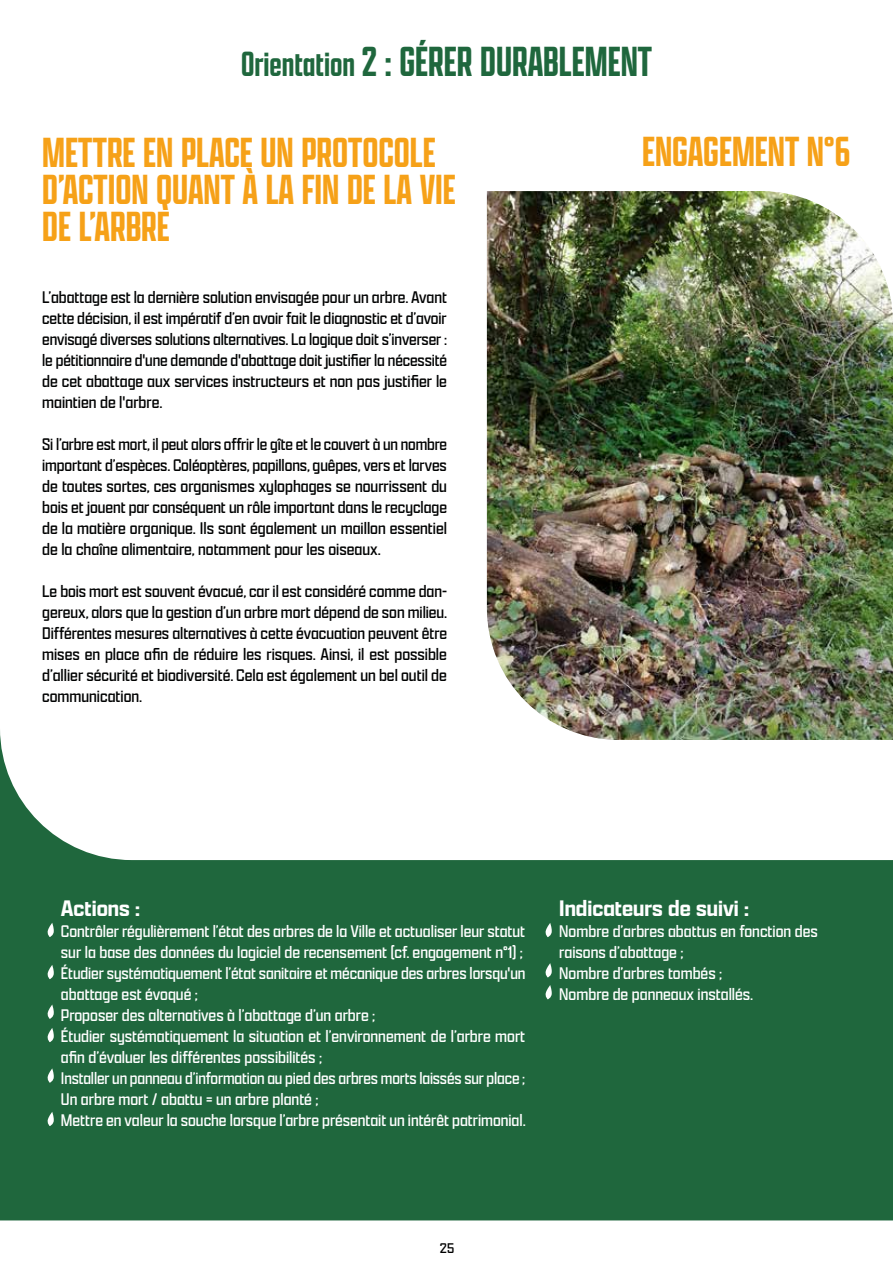
<style>
.page{position:relative;width:893px;height:1263px;background:#fff}
.page>*{position:absolute;margin:0;border:0;box-sizing:border-box;transform-origin:0 0}
.t1{font:500 45px/90.3px "Apotek Comp";color:#f6a118}
.t2{font:600 24px "Apotek";color:#fff}
.t3{font:300 18px/21px "Apotek";color:#010202;text-align:justify}
.t4{font:300 18px/21px "Apotek";color:#fff}
.t5{font:300 15px "Apotek";color:#000}
.s1{font-size:37.5px;color:#1f673d}
.s2{color:#1f673d}
</style>
<div class="page">
<div style="left:0;top:860px;width:893px;height:360px;background:#1f673d"></div>
<svg style="left:0;top:256px;width:487px;height:604px"></svg>
<svg style="left:47px;top:923px;width:7px;height:14px"></svg>
<svg style="left:47px;top:965px;width:7px;height:14px"></svg>
<svg style="left:47px;top:1028px;width:7px;height:14px"></svg>
<svg style="left:47px;top:1068px;width:7px;height:15px"></svg>
<svg style="left:47px;top:1112px;width:7px;height:14px"></svg>
<svg style="left:545px;top:923px;width:7px;height:14px"></svg>
<svg style="left:545px;top:963px;width:7px;height:14px"></svg>
<svg style="left:545px;top:985px;width:7px;height:14px"></svg>
<svg style="left:47px;top:1004px;width:7px;height:15px"></svg>
<img style="left:487px;top:191px;width:406px;height:549px">
<h1 class="t1" style="left:42px;top:16px;width:611px;text-indent:199px"><span class="s1">Orientation</span> <span class="s2">2 : GÉRER DURABLEMENT<br></span>METTRE EN PLACE UN PROTOCOLE</h1>
<h1 class="t1" style="left:42px;top:170px;width:415px;line-height:37.5px">D’ACTION QUANT À LA FIN DE LA VIE<br>DE L’ARBRE</h1>
<h1 class="t1" style="left:642px;top:106px;width:210px">ENGAGEMENT N°6</h1>
<p class="t3" style="left:42px;top:286px;width:407px">L’abattage est la dernière solution envisagée pour un arbre. Avant cette décision, il est impératif d’en avoir fait le diagnostic et d’avoir envisagé diverses solutions alternatives. La logique doit s’inverser : le pétitionnaire d'une demande d'abattage doit justifier la nécessité de cet abattage aux services instructeurs et non pas justifier le maintien de l'arbre.</p>
<p class="t3" style="left:42px;top:433px;width:406px">Si l’arbre est mort, il peut alors offrir le gîte et le couvert à un nombre important d’espèces. Coléoptères, papillons, guêpes, vers et larves de toutes sortes, ces organismes xylophages se nourrissent du bois et jouent par conséquent un rôle important dans le recyclage de la matière organique. Ils sont également un maillon essentiel de la chaîne alimentaire, notamment pour les oiseaux.</p>
<p class="t3" style="left:42px;top:580px;width:407px">Le bois mort est souvent évacué, car il est considéré comme dan&shy;gereux, alors que la gestion d’un arbre mort dépend de son milieu.<br>Différentes mesures alternatives à cette évacuation peuvent être mises en place afin de réduire les risques. Ainsi, il est possible d’allier sécurité et biodiversité. Cela est également un bel outil de communication.</p>
<h2 class="t2" style="left:61px;top:893px;width:81px">Actions :</h2>
<p class="t4" style="left:61px;top:920px;width:466px">Contrôler régulièrement l’état des arbres de la Ville et actualiser leur statut sur la base des données du logiciel de recensement (cf. engagement n°1) ; Étudier systématiquement l’état sanitaire et mécanique des arbres lorsqu'un abattage est évoqué ;<br>Proposer des alternatives à l’abattage d’un arbre ;<br>Étudier systématiquement la situation et l’environnement de l’arbre mort afin d’évaluer les différentes possibilités ;<br>Installer un panneau d’information au pied des arbres morts laissés sur place ; Un arbre mort / abattu = un arbre planté ;<br>Mettre en valeur la souche lorsque l’arbre présentait un intérêt patrimonial.</p>
<h2 class="t2" style="left:559px;top:893px;width:191px">Indicateurs de suivi :</h2>
<p class="t4" style="left:559px;top:920px;width:260px">Nombre d’arbres abattus en fonction des raisons d’abattage ;<br>Nombre d’arbres tombés ;<br>Nombre de panneaux installés.</p>
<p class="t5" style="left:440px;top:1239px;width:16px">25</p>
</div>
